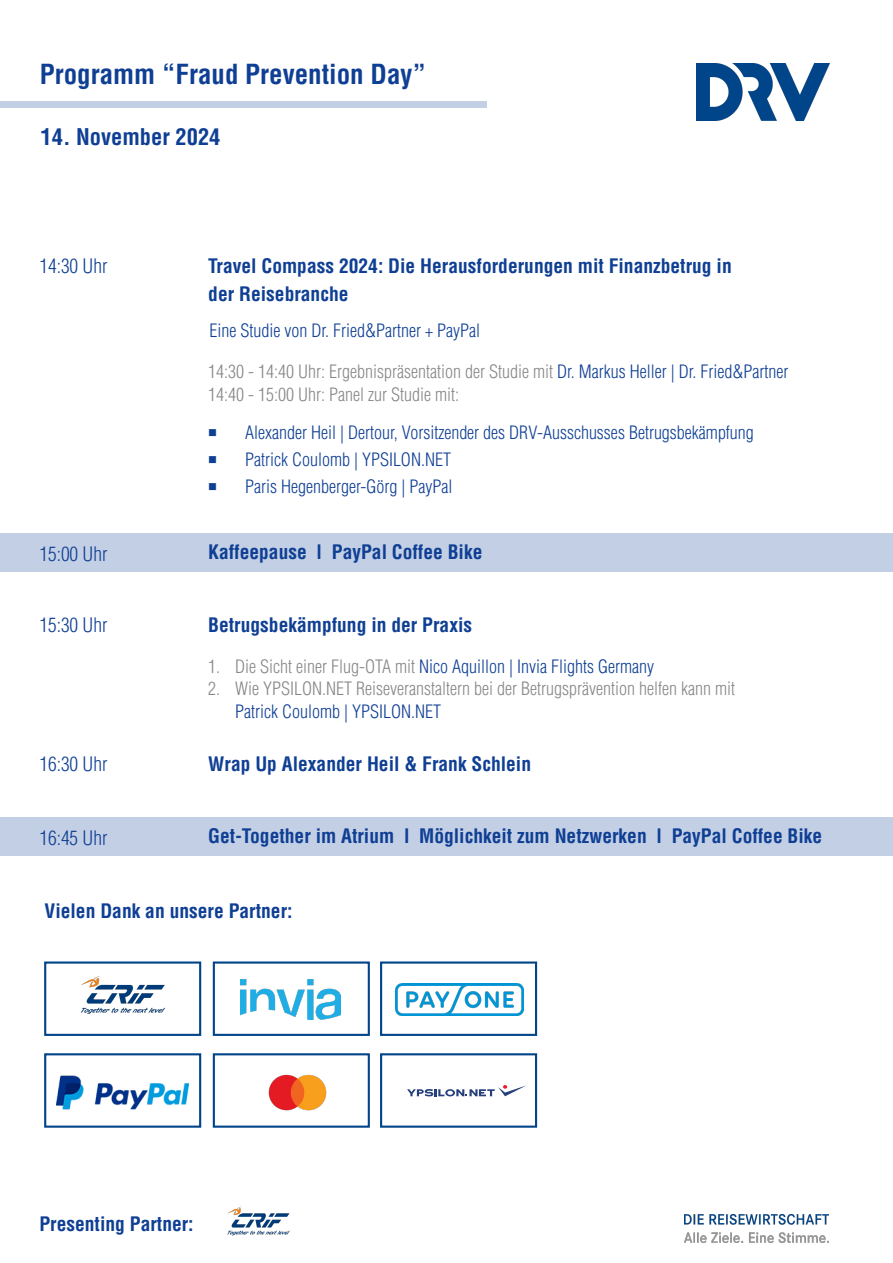
<style>
.page{position:relative;width:893px;height:1263px;background:#fff}
.page>*{position:absolute;margin:0;border:0;box-sizing:border-box;transform-origin:0 0}
.t1{font:700 condensed 27px "Helvetica";color:#0f3f94}
.t2{font:700 condensed 22.5px "Helvetica";color:#0f3f94}
.t3{font:700 condensed 19.5px/28.5px "Helvetica";color:#0f3f94}
.t4{font:300 condensed 19.5px "Helvetica";color:#0f3f94}
.t5{font:300 condensed 18px "Helvetica";color:#0f3f94}
.t6{font:300 condensed 18px/22.5px "Helvetica";color:#868786}
.s1{color:#0f3f94}
.s2{color:#868786}
</style>
<div class="page">
<div style="left:0;top:533px;width:893px;height:38px;background:#c3cfe4"></div>
<div style="left:0;top:817px;width:893px;height:38px;background:#c3cfe4"></div>
<div style="left:0;top:101px;width:486px;height:7px;background:#c3cfe4"></div>
<img style="left:685px;top:1214px;width:144px;height:28px">
<img style="left:697px;top:64px;width:132px;height:56px">
<div style="left:44px;top:961px;width:157px;height:75px;background:#fff;border:2px solid #004489"></div>
<div style="left:44px;top:1053px;width:157px;height:75px;background:#fff;border:2px solid #004489"></div>
<div style="left:213px;top:961px;width:157px;height:75px;background:#fff;border:2px solid #004489"></div>
<div style="left:213px;top:1053px;width:157px;height:75px;background:#fff;border:2px solid #004489"></div>
<div style="left:380px;top:961px;width:157px;height:75px;background:#fff;border:2px solid #004489"></div>
<div style="left:380px;top:1053px;width:157px;height:75px;background:#fff;border:2px solid #004489"></div>
<img style="left:81px;top:976px;width:84px;height:38px">
<img style="left:57px;top:1075px;width:132px;height:34px">
<img style="left:268px;top:1074px;width:59px;height:37px">
<img style="left:396px;top:983px;width:128px;height:32px">
<svg style="left:407px;top:1085px;width:119px;height:11px"></svg>
<img style="left:227px;top:1206px;width:63px;height:30px">
<img style="left:240px;top:980px;width:101px;height:39px">
<h1 class="t1" style="left:40px;top:57px;width:388px">Programm “Fraud Prevention Day”</h1>
<p class="t2" style="left:41px;top:123px;width:181px">14. November 2024</p>
<p class="t4" style="left:39px;top:254px;width:70px">14:30 Uhr</p>
<p class="t3" style="left:208px;top:251px;width:525px">Travel Compass 2024: Die Herausforderungen mit Finanzbetrug in der Reisebranche</p>
<p class="t5" style="left:210px;top:320px;width:272px">Eine Studie von Dr. Fried&amp;Partner + PayPal</p>
<p class="t6" style="left:208px;top:360px;width:582px">14:30 - 14:40 Uhr: Ergebnispräsentation der Studie mit <span class="s1">Dr. Markus Heller | Dr. Fried&amp;Partner<br></span>14:40 - 15:00 Uhr: Panel zur Studie mit:</p>
<p class="t5" style="left:208px;top:421px;width:547px">■ Alexander Heil | Dertour, Vorsitzender des DRV-Ausschusses Betrugsbekämpfung</p>
<p class="t5" style="left:208px;top:448px;width:244px">■ Patrick Coulomb | YPSILON.NET</p>
<p class="t5" style="left:208px;top:475px;width:246px">■ Paris Hegenberger-Görg | PayPal</p>
<p class="t4" style="left:39px;top:541px;width:70px">15:00 Uhr</p>
<p class="t3" style="left:208px;top:537px;width:276px">Kaffeepause l PayPal Coffee Bike</p>
<p class="t4" style="left:39px;top:612px;width:70px">15:30 Uhr</p>
<p class="t3" style="left:208px;top:610px;width:265px">Betrugsbekämpfung in der Praxis</p>
<p class="t5" style="left:208px;top:655px;width:447px"><span class="s2">1. Die Sicht einer Flug-OTA mit</span> Nico Aquillon | Invia Flights Germany</p>
<p class="t6" style="left:208px;top:677px;width:528px">2. Wie YPSILON.NET Reiseveranstaltern bei der Betrugsprävention helfen kann mit</p>
<p class="t5" style="left:235px;top:700px;width:207px">Patrick Coulomb | YPSILON.NET</p>
<p class="t4" style="left:39px;top:752px;width:70px">16:30 Uhr</p>
<p class="t3" style="left:208px;top:750px;width:324px">Wrap Up Alexander Heil &amp; Frank Schlein</p>
<p class="t4" style="left:39px;top:825px;width:70px">16:45 Uhr</p>
<p class="t3" style="left:208px;top:821px;width:615px">Get-Together im Atrium l Möglichkeit zum Netzwerken l PayPal Coffee Bike</p>
<p class="t3" style="left:45px;top:896px;width:250px">Vielen Dank an unsere Partner:</p>
<p class="t3" style="left:39px;top:1209px;width:156px">Presenting Partner:</p>
</div>
